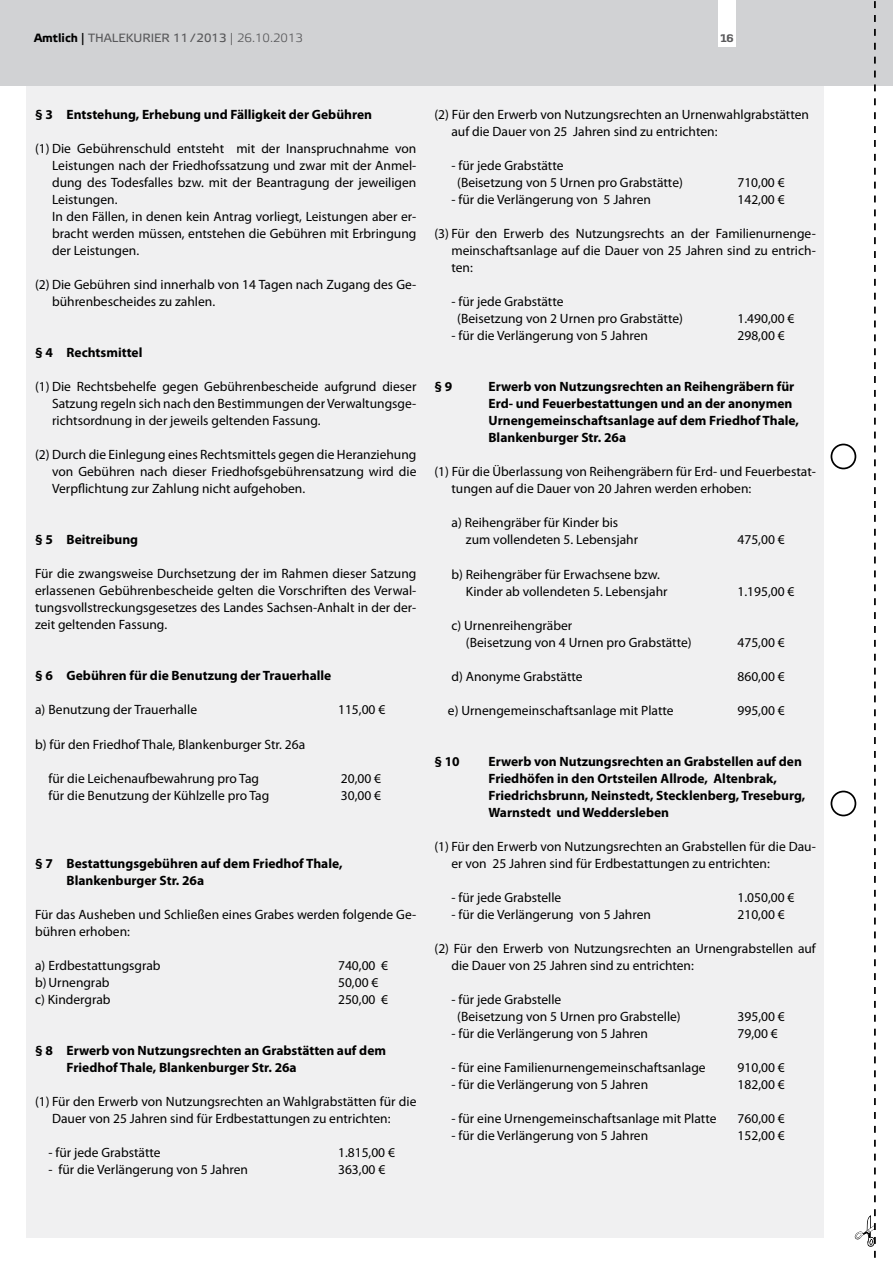
<style>
.page{position:relative;width:893px;height:1263px;background:#fff}
.page>*{position:absolute;margin:0;border:0;box-sizing:border-box;transform-origin:0 0}
.t1{font:13.5px/17px "Myriad Pro";color:#000}
.t2{font:700 13.5px/17px "Myriad Pro";color:#000}
.t3{font:12px "Elektra Text Pro";color:#58585a}
.t4{font:900 10.5px "Diavlo";color:#58585a}
.s1{font-weight:700;color:#000}
.s2{color:#000}
.s3{font-family:"Elektra Light Pro"}
</style>
<div class="page">
<div style="left:27px;top:0;width:797px;height:1237px;background:#f0f0f1"></div>
<div style="left:0;top:0;width:893px;height:85px;background:#d1d2d4"></div>
<div style="left:719px;top:0;width:17px;height:47px;background:#fff"></div>
<svg style="left:855px;top:1px;width:21px;height:1257px"></svg>
<div style="left:831px;top:444px;width:25px;height:25px;border:2px solid #000;border-radius:50%"></div>
<div style="left:831px;top:791px;width:25px;height:25px;border:2px solid #000;border-radius:50%"></div>
<p class="t3" style="left:34px;top:32px;width:270px"><span class="s1">Amtlich</span> <span class="s2">|</span> THALEKURIER 11/2013 <span class="s3">| 26.10.2013</span></p>
<p class="t4" style="left:720px;top:31px;width:15px">16</p>
<p class="t2" style="left:35px;top:106px;width:339px">§ 3 Entstehung, Erhebung und Fälligkeit der Gebühren</p>
<p class="t1" style="left:52px;top:140px;width:366px;text-indent:-17px">(1) Die Gebührenschuld entsteht mit der Inanspruchnahme von Leistungen nach der Friedhofssatzung und zwar mit der Anmel&shy;dung des Todesfalles bzw. mit der Beantragung der jeweiligen Leistungen.<br>In den Fällen, in denen kein Antrag vorliegt, Leistungen aber er&shy;bracht werden müssen, entstehen die Gebühren mit Erbringung der Leistungen.</p>
<p class="t1" style="left:52px;top:276px;width:366px;text-indent:-17px">(2) Die Gebühren sind innerhalb von 14 Tagen nach Zugang des Ge&shy;bührenbescheides zu zahlen.</p>
<p class="t2" style="left:35px;top:344px;width:109px">§ 4 Rechtsmittel</p>
<p class="t1" style="left:52px;top:378px;width:366px;text-align:justify;text-indent:-17px">(1) Die Rechtsbehelfe gegen Gebührenbescheide aufgrund dieser Satzung regeln sich nach den Bestimmungen der Verwaltungsge&shy;richtsordnung in der jeweils geltenden Fassung.</p>
<p class="t1" style="left:52px;top:447px;width:366px;text-align:justify;text-indent:-17px">(2) Durch die Einlegung eines Rechtsmittels gegen die Heranziehung von Gebühren nach dieser Friedhofsgebührensatzung wird die Verpflichtung zur Zahlung nicht aufgehoben.</p>
<p class="t2" style="left:35px;top:531px;width:105px">§ 5 Beitreibung</p>
<p class="t1" style="left:35px;top:566px;width:383px;text-align:justify">Für die zwangsweise Durchsetzung der im Rahmen dieser Satzung erlassenen Gebührenbescheide gelten die Vorschriften des Verwal&shy;tungsvollstreckungsgesetzes des Landes Sachsen-Anhalt in der der&shy;zeit geltenden Fassung.</p>
<p class="t2" style="left:35px;top:668px;width:298px">§ 6 Gebühren für die Benutzung der Trauerhalle</p>
<p class="t1" style="left:35px;top:702px;width:164px">a) Benutzung der Trauerhalle</p>
<p class="t1" style="left:338px;top:702px;width:49px">115,00 €</p>
<p class="t1" style="left:35px;top:736px;width:272px">b) für den Friedhof Thale, Blankenburger Str. 26a</p>
<p class="t1" style="left:49px;top:770px;width:212px">für die Leichenaufbewahrung pro Tag</p>
<p class="t1" style="left:341px;top:770px;width:42px">20,00 €</p>
<p class="t1" style="left:49px;top:787px;width:222px">für die Benutzung der Kühlzelle pro Tag</p>
<p class="t1" style="left:341px;top:787px;width:42px">30,00 €</p>
<p class="t2" style="left:67px;top:855px;width:277px;text-indent:-31px">§ 7 Bestattungsgebühren auf dem Friedhof Thale,<br>Blankenburger Str. 26a</p>
<p class="t1" style="left:35px;top:906px;width:383px">Für das Ausheben und Schließen eines Grabes werden folgende Ge&shy;bühren erhoben:</p>
<p class="t1" style="left:35px;top:957px;width:127px">a) Erdbestattungsgrab</p>
<p class="t1" style="left:338px;top:957px;width:52px">740,00 €</p>
<p class="t1" style="left:35px;top:974px;width:76px">b)Urnengrab</p>
<p class="t1" style="left:338px;top:974px;width:42px">50,00 €</p>
<p class="t1" style="left:35px;top:991px;width:77px">c) Kindergrab</p>
<p class="t1" style="left:338px;top:991px;width:52px">250,00 €</p>
<p class="t2" style="left:67px;top:1042px;width:321px;text-indent:-31px">§ 8 Erwerb von Nutzungsrechten an Grabstätten auf dem<br>Friedhof Thale, Blankenburger Str. 26a</p>
<p class="t1" style="left:52px;top:1093px;width:366px;text-indent:-17px">(1) Für den Erwerb von Nutzungsrechten an Wahlgrabstätten für die<br>Dauer von 25 Jahren sind für Erdbestattungen zu entrichten:</p>
<p class="t1" style="left:49px;top:1144px;width:114px">- für jede Grabstätte</p>
<p class="t1" style="left:338px;top:1144px;width:58px">1.815,00 €</p>
<p class="t1" style="left:49px;top:1161px;width:201px">- für die Verlängerung von 5 Jahren</p>
<p class="t1" style="left:338px;top:1161px;width:49px">363,00 €</p>
<p class="t1" style="left:451px;top:106px;width:359px;text-indent:-17px">(2) Für den Erwerb von Nutzungsrechten an Urnenwahlgrabstätten auf die Dauer von 25 Jahren sind zu entrichten:</p>
<p class="t1" style="left:457px;top:157px;width:227px;text-indent:-6px">- für jede Grabstätte<br>(Beisetzung von 5 Urnen pro Grabstätte)</p>
<p class="t1" style="left:737px;top:174px;width:49px">710,00 €</p>
<p class="t1" style="left:451px;top:191px;width:201px">- für die Verlängerung von 5 Jahren</p>
<p class="t1" style="left:737px;top:191px;width:49px">142,00 €</p>
<p class="t1" style="left:451px;top:226px;width:366px;text-align:justify;text-indent:-17px">(3) Für den Erwerb des Nutzungsrechts an der Familienurnenge&shy;meinschaftsanlage auf die Dauer von 25 Jahren sind zu entrich&shy;ten:</p>
<p class="t1" style="left:457px;top:294px;width:227px;text-indent:-6px">- für jede Grabstätte<br>(Beisetzung von 2 Urnen pro Grabstätte)</p>
<p class="t1" style="left:737px;top:311px;width:58px">1.490,00 €</p>
<p class="t1" style="left:451px;top:328px;width:198px">- für die Verlängerung von 5 Jahren</p>
<p class="t1" style="left:737px;top:328px;width:49px">298,00 €</p>
<p class="t2" style="left:434px;top:378px;width:19px">§ 9</p>
<p class="t2" style="left:488px;top:378px;width:312px">Erwerb von Nutzungsrechten an Reihengräbern für Erd- und Feuerbestattungen und an der anonymen Urnengemeinschaftsanlage auf dem Friedhof Thale, Blankenburger Str. 26a</p>
<p class="t1" style="left:451px;top:464px;width:366px;text-indent:-17px">(1) Für die Überlassung von Reihengräbern für Erd- und Feuerbestat&shy;tungen auf die Dauer von 20 Jahren werden erhoben:</p>
<p class="t1" style="left:466px;top:515px;width:174px;text-indent:-14px">a) Reihengräber für Kinder bis zum vollendeten 5. Lebensjahr</p>
<p class="t1" style="left:737px;top:532px;width:49px">475,00 €</p>
<p class="t1" style="left:466px;top:566px;width:203px;text-indent:-14px">b) Reihengräber für Erwachsene bzw.<br>Kinder ab vollendeten 5. Lebensjahr</p>
<p class="t1" style="left:466px;top:617px;width:227px;text-indent:-14px">c) Urnenreihengräber<br>(Beisetzung von 4 Urnen pro Grabstätte)</p>
<p class="t1" style="left:737px;top:583px;width:58px">1.195,00 €</p>
<p class="t1" style="left:737px;top:634px;width:49px">475,00 €</p>
<p class="t1" style="left:451px;top:668px;width:133px">d) Anonyme Grabstätte</p>
<p class="t1" style="left:737px;top:668px;width:49px">860,00 €</p>
<p class="t1" style="left:448px;top:702px;width:227px">e) Urnengemeinschaftsanlage mit Platte</p>
<p class="t1" style="left:737px;top:702px;width:49px">995,00 €</p>
<p class="t2" style="left:434px;top:753px;width:27px">§ 10</p>
<p class="t2" style="left:488px;top:753px;width:318px">Erwerb von Nutzungsrechten an Grabstellen auf den Friedhöfen in den Ortsteilen Allrode, Altenbrak, Friedrichsbrunn, Neinstedt, Stecklenberg, Treseburg, Warnstedt und Weddersleben</p>
<p class="t1" style="left:451px;top:838px;width:366px;text-indent:-17px">(1) Für den Erwerb von Nutzungsrechten an Grabstellen für die Dau&shy;er von 25 Jahren sind für Erdbestattungen zu entrichten:</p>
<p class="t1" style="left:451px;top:889px;width:111px">- für jede Grabstelle</p>
<p class="t1" style="left:737px;top:889px;width:58px">1.050,00 €</p>
<p class="t1" style="left:451px;top:906px;width:201px">- für die Verlängerung von 5 Jahren</p>
<p class="t1" style="left:737px;top:906px;width:49px">210,00 €</p>
<p class="t1" style="left:451px;top:940px;width:366px;text-indent:-17px">(2) Für den Erwerb von Nutzungsrechten an Urnengrabstellen auf die Dauer von 25 Jahren sind zu entrichten:</p>
<p class="t1" style="left:457px;top:991px;width:225px;text-indent:-6px">- für jede Grabstelle<br>(Beisetzung von 5 Urnen pro Grabstelle)</p>
<p class="t1" style="left:737px;top:1008px;width:49px">395,00 €</p>
<p class="t1" style="left:452px;top:1025px;width:198px">- für die Verlängerung von 5 Jahren</p>
<p class="t1" style="left:738px;top:1025px;width:42px">79,00 €</p>
<p class="t1" style="left:452px;top:1059px;width:256px">- für eine Familienurnengemeinschaftsanlage</p>
<p class="t1" style="left:738px;top:1059px;width:49px">910,00 €</p>
<p class="t1" style="left:452px;top:1076px;width:198px">- für die Verlängerung von 5 Jahren</p>
<p class="t1" style="left:738px;top:1076px;width:49px">182,00 €</p>
<p class="t1" style="left:452px;top:1110px;width:266px">- für eine Urnengemeinschaftsanlage mit Platte</p>
<p class="t1" style="left:738px;top:1110px;width:49px">760,00 €</p>
<p class="t1" style="left:452px;top:1127px;width:198px">- für die Verlängerung von 5 Jahren</p>
<p class="t1" style="left:738px;top:1127px;width:49px">152,00 €</p>
</div>
